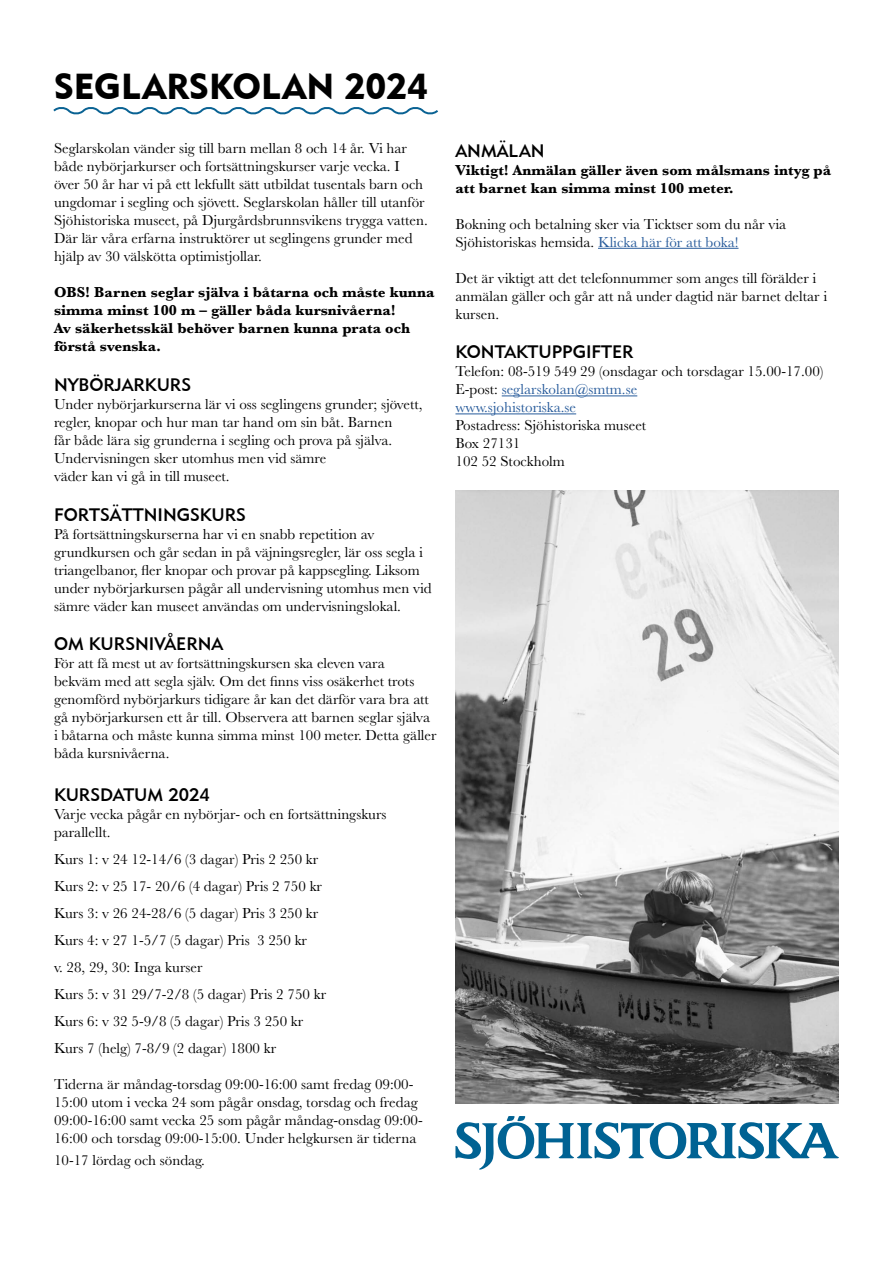
<style>
.page{position:relative;width:893px;height:1263px;background:#fff}
.page>*{position:absolute;margin:0;border:0;box-sizing:border-box;transform-origin:0 0}
.t1{font:36px "Geometric 415 BT Black A";color:#000}
.brödtext{font:18px "Geometric 415 BT Medium A";color:#000}
.brödtext-2{font:15px/18px "Baskerville MT Std";color:#000}
.brödtext-3{font:700 15px/18px "Baskerville MT Std";color:#000}
.brödtext-4{font:15px "Baskerville MT Std";color:#275b9b}
.s1{color:#275b9b}
.s2{color:#000}
</style>
<div class="page">
<svg style="left:53px;top:107px;width:385px;height:8px"></svg>
<hr style="left:598px;top:248px;width:140px;height:1px;background:#275b9b">
<hr style="left:502px;top:395px;width:135px;height:1px;background:#275b9b">
<hr style="left:455px;top:413px;width:121px;height:1px;background:#275b9b">
<img style="left:455px;top:490px;width:384px;height:613px">
<svg style="left:455px;top:1116px;width:384px;height:54px"></svg>
<h1 class="t1" style="left:54px;top:64px;width:376px">SEGLARSKOLAN 2024</h1>
<p class="brödtext-2" style="left:54px;top:139px;width:375px">Seglarskolan vänder sig till barn mellan 8 och 14 år. Vi har både nybörjarkurser och fortsättningskurser varje vecka. I över 50 år har vi på ett lekfullt sätt utbildat tusentals barn och ungdomar i segling och sjövett. Seglarskolan håller till utanför Sjöhistoriska museet, på Djurgårdsbrunnsvikens trygga vatten.<br>Där lär våra erfarna instruktörer ut seglingens grunder med hjälp av 30 välskötta optimistjollar.</p>
<p class="brödtext-3" style="left:54px;top:284px;width:382px">OBS! Barnen seglar själva i båtarna och måste kunna simma minst 100 m – gäller båda kursnivåerna!</p>
<p class="brödtext-3" style="left:54px;top:320px;width:358px">Av säkerhetsskäl behöver barnen kunna prata och förstå svenska.</p>
<h2 class="brödtext" style="left:54px;top:374px;width:139px">NYBÖRJARKURS</h2>
<p class="brödtext-2" style="left:54px;top:395px;width:370px">Under nybörjarkurserna lär vi oss seglingens grunder; sjövett, regler, knopar och hur man tar hand om sin båt. Barnen<br>får både lära sig grunderna i segling och prova på själva.<br>Undervisningen sker utomhus men vid sämre</p>
<p class="brödtext-2" style="left:54px;top:467px;width:177px">väder kan vi gå in till museet.</p>
<h2 class="brödtext" style="left:54px;top:503px;width:193px">FORTSÄTTNINGSKURS</h2>
<p class="brödtext-2" style="left:54px;top:525px;width:379px">På fortsättningskurserna har vi en snabb repetition av grundkursen och går sedan in på väjningsregler, lär oss segla i triangelbanor, fler knopar och provar på kappsegling. Liksom under nybörjarkursen pågår all undervisning utomhus men vid sämre väder kan museet användas om undervisningslokal.</p>
<h2 class="brödtext" style="left:54px;top:633px;width:171px">OM KURSNIVÅERNA</h2>
<p class="brödtext-2" style="left:54px;top:654px;width:384px">För att få mest ut av fortsättningskursen ska eleven vara<br>bekväm med att segla själv. Om det finns viss osäkerhet trots genomförd nybörjarkurs tidigare år kan det därför vara bra att gå nybörjarkursen ett år till. Observera att barnen seglar själva i båtarna och måste kunna simma minst 100 meter. Detta gäller båda kursnivåerna.</p>
<h2 class="brödtext" style="left:54px;top:784px;width:157px">KURSDATUM 2024</h2>
<p class="brödtext-2" style="left:54px;top:805px;width:334px">Varje vecka pågår en nybörjar- och en fortsättningskurs parallellt.</p>
<p class="brödtext-2" style="left:54px;top:850px;width:266px">Kurs 1: v 24 12-14/6 (3 dagar) Pris 2 250 kr</p>
<p class="brödtext-2" style="left:54px;top:877px;width:270px">Kurs 2: v 25 17- 20/6 (4 dagar) Pris 2 750 kr</p>
<p class="brödtext-2" style="left:54px;top:904px;width:266px">Kurs 3: v 26 24-28/6 (5 dagar) Pris 3 250 kr</p>
<p class="brödtext-2" style="left:54px;top:931px;width:255px">Kurs 4: v 27 1-5/7 (5 dagar) Pris 3 250 kr</p>
<p class="brödtext-2" style="left:54px;top:958px;width:150px">v. 28, 29, 30: Inga kurser</p>
<p class="brödtext-2" style="left:54px;top:985px;width:274px">Kurs 5: v 31 29/7-2/8 (5 dagar) Pris 2 750 kr</p>
<p class="brödtext-2" style="left:54px;top:1012px;width:251px">Kurs 6: v 32 5-9/8 (5 dagar) Pris 3 250 kr</p>
<p class="brödtext-2" style="left:54px;top:1039px;width:224px">Kurs 7 (helg) 7-8/9 (2 dagar) 1800 kr</p>
<p class="brödtext-2" style="left:54px;top:1075px;width:370px">Tiderna är måndag-torsdag 09:00-16:00 samt fredag 09:00- 15:00 utom i vecka 24 som pågår onsdag, torsdag och fredag 09:00-16:00 samt vecka 25 som pågår måndag-onsdag 09:00- 16:00 och torsdag 09:00-15:00. Under helgkursen är tiderna</p>
<p class="brödtext-2" style="left:54px;top:1151px;width:152px">10-17 lördag och söndag.</p>
<p class="brödtext" style="left:455px;top:139px;width:91px">ANMÄLAN</p>
<p class="brödtext-3" style="left:455px;top:161px;width:377px">Viktigt! Anmälan gäller även som målsmans intyg på att barnet kan simma minst 100 meter.</p>
<p class="brödtext-2" style="left:455px;top:215px;width:332px">Bokning och betalning sker via Ticktser som du når via<br>Sjöhistoriskas hemsida. <span class="s1">Klicka här för att boka!</span></p>
<p class="brödtext-2" style="left:455px;top:269px;width:373px">Det är viktigt att det telefonnummer som anges till förälder i anmälan gäller och går att nå under dagtid när barnet deltar i kursen.</p>
<h2 class="brödtext" style="left:455px;top:341px;width:180px">KONTAKTUPPGIFTER</h2>
<p class="brödtext-2" style="left:455px;top:363px;width:369px">Telefon: 08-519 549 29 (onsdagar och torsdagar 15.00-17.00)</p>
<p class="brödtext-4" style="left:455px;top:381px;width:183px"><span class="s2">E-post:</span> seglarskolan@smtm.se</p>
<p class="brödtext-4" style="left:455px;top:399px;width:122px">www.sjohistoriska.se</p>
<p class="brödtext-2" style="left:455px;top:417px;width:192px">Postadress: Sjöhistoriska museet</p>
<p class="brödtext-2" style="left:455px;top:435px;width:66px">Box 27131</p>
<p class="brödtext-2" style="left:455px;top:453px;width:111px">102 52 Stockholm</p>
</div>
